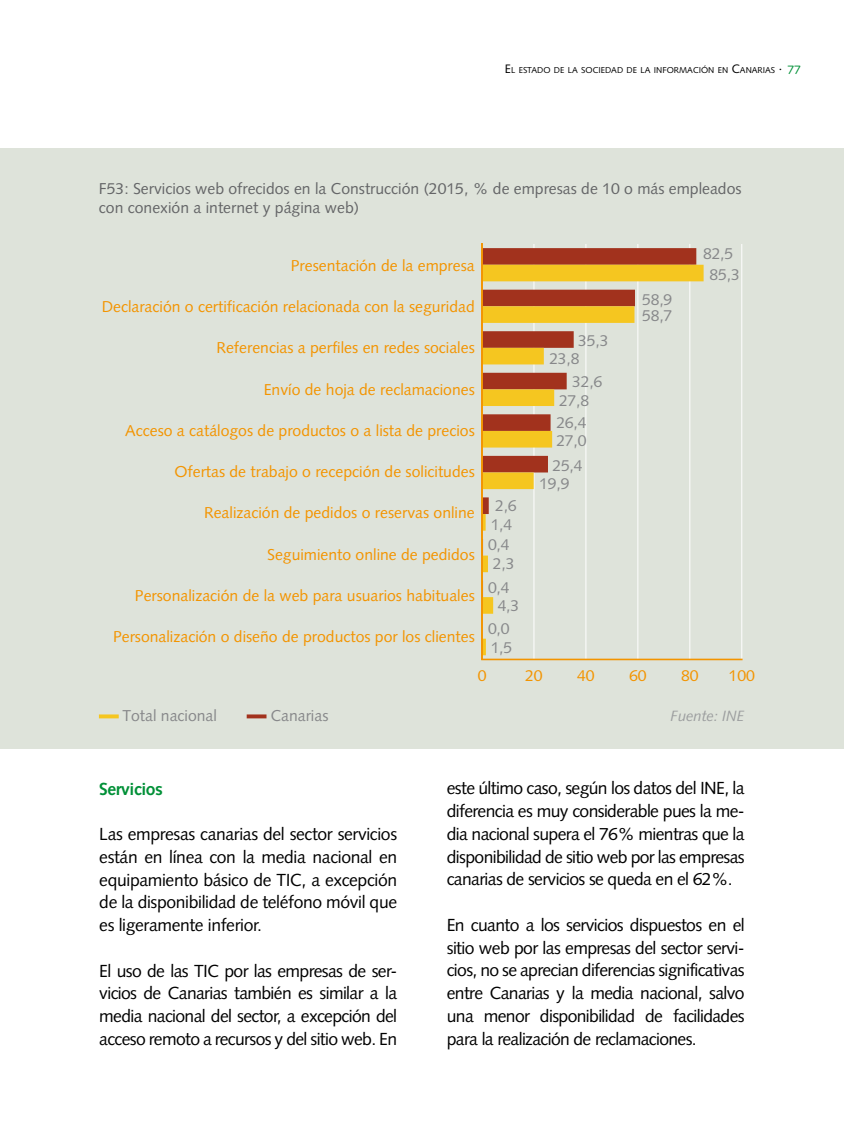
<style>
.page{position:relative;width:844px;height:1141px;background:#fff}
.page>*{position:absolute;margin:0;border:0;box-sizing:border-box;transform-origin:0 0}
.t1{font:17.5px/22.8px "Syntax";letter-spacing:-.035em;color:#000;text-align:justify}
.t2{font:700 17.5px "Syntax";letter-spacing:-.025em;color:#009037}
.t3{font:15.75px "Syntax";color:#f39400}
.t4{font:15.75px/19.2px "Syntax";color:#646567}
.t5{font:15.75px/18.4px "Syntax";letter-spacing:-.01em;color:#87888a}
.t6{font:italic 14.88px "Syntax";letter-spacing:-.005em;color:#9c9e9f}
.t7{font:8.58px "Syntax";color:#000}
.s1{font-size:12.25px}
.s2{font-size:12.25px;color:#009037}
</style>
<div class="page">
<div style="left:0;top:149px;width:843px;height:600px;background:#dee3da"></div>
<svg style="left:247px;top:714px;width:19px;height:4px"></svg>
<svg style="left:99px;top:714px;width:20px;height:4px"></svg>
<hr style="left:533px;top:244px;width:1px;height:416px;background:#fff">
<hr style="left:689px;top:244px;width:1px;height:416px;background:#fff">
<hr style="left:741px;top:244px;width:1px;height:416px;background:#fff">
<hr style="left:585px;top:244px;width:1px;height:416px;background:#fff">
<hr style="left:637px;top:244px;width:1px;height:416px;background:#fff">
<hr style="left:482px;top:659px;width:259px;height:1px;background:#f39400">
<svg style="left:483px;top:248px;width:213px;height:17px;background:#a43720"></svg>
<svg style="left:483px;top:265px;width:220px;height:390px"></svg>
<hr style="left:481px;top:244px;width:2px;height:415px;background:#f39400">
<p class="t7" style="left:504px;top:65px;width:297px"><span class="s1">E</span> L ESTADO DE LA SOCIEDAD DE LA INFORMACIÓN EN <span class="s1">C</span>ANARIAS <span class="s1">·</span> <span class="s2">77</span></p>
<p class="t4" style="left:99px;top:179px;width:644px">F53: Servicios web ofrecidos en la Construcción (2015, % de empresas de 10 o más empleados con conexión a internet y página web)</p>
<p class="t3" style="left:291px;top:256px;width:185px">Presentación de la empresa</p>
<p class="t3" style="left:102px;top:297px;width:374px">Declaración o certificación relacionada con la seguridad</p>
<p class="t3" style="left:216px;top:338px;width:260px">Referencias a perfiles en redes sociales</p>
<p class="t3" style="left:263px;top:380px;width:212px">Envío de hoja de reclamaciones</p>
<p class="t3" style="left:125px;top:421px;width:351px">Acceso a catálogos de productos o a lista de precios</p>
<p class="t3" style="left:174px;top:462px;width:302px">Ofertas de trabajo o recepción de solicitudes</p>
<p class="t3" style="left:204px;top:504px;width:272px">Realización de pedidos o reservas online</p>
<p class="t3" style="left:267px;top:545px;width:209px">Seguimiento online de pedidos</p>
<p class="t3" style="left:135px;top:586px;width:341px">Personalización de la web para usuarios habituales</p>
<p class="t3" style="left:113px;top:627px;width:363px">Personalización o diseño de productos por los clientes</p>
<p class="t5" style="left:490px;top:497px;width:27px">2,6<br>1,4</p>
<p class="t5" style="left:488px;top:535px;width:28px;text-align:center">0,4<br>2,3</p>
<p class="t5" style="left:497px;top:578px;width:23px;text-indent:-10px">0,4<br>4,3</p>
<p class="t5" style="left:488px;top:619px;width:26px">0,0<br>1,5</p>
<p class="t5" style="left:549px;top:331px;width:61px;text-indent:29px">35,3<br>23,8</p>
<p class="t5" style="left:559px;top:372px;width:45px;line-height:19.2px;text-indent:13px">32,6<br>27,8</p>
<p class="t5" style="left:556px;top:413px;width:32px">26,4<br>27,0</p>
<p class="t5" style="left:539px;top:456px;width:45px;text-indent:13px">25,4<br>19,9</p>
<p class="t5" style="left:642px;top:292px;width:32px;line-height:15.9px">58,9<br>58,7</p>
<p class="t5" style="left:702px;top:242px;width:38px;line-height:21.9px;text-align:center">82,5<br>85,3</p>
<p class="t5" style="left:122px;top:707px;width:96px">total nacional</p>
<p class="t5" style="left:270px;top:707px;width:59px">Canarias</p>
<p class="t2" style="left:99px;top:778px;width:65px">Servicios</p>
<p class="t1" style="left:99px;top:823px;width:299px">Las empresas canarias del sector servicios están en línea con la media nacional en equipamiento básico de TI C, a excepción de la disponibilidad de teléfono móvil que es ligeramente inferior.</p>
<p class="t1" style="left:99px;top:959px;width:299px">El uso de las TI C por las empresas de ser&shy;vicios de Canarias también es similar a la media nacional del sector, a excepción del acceso remoto a recursos y del sitio web. En</p>
<p class="t3" style="left:477px;top:666px;width:10px">0</p>
<p class="t3" style="left:525px;top:666px;width:19px">20</p>
<p class="t3" style="left:577px;top:666px;width:19px">40</p>
<p class="t3" style="left:629px;top:666px;width:19px">60</p>
<p class="t3" style="left:680px;top:666px;width:19px">80</p>
<p class="t3" style="left:728px;top:666px;width:28px">100</p>
<p class="t6" style="left:670px;top:707px;width:75px">Fuente: INE</p>
<p class="t1" style="left:446px;top:777px;width:299px">este último caso, según los datos del INE , la diferencia es muy considerable pues la me&shy;dia nacional supera el 76% mientras que la disponibilidad de sitio web por las empresas canarias de servicios se queda en el 62%.</p>
<p class="t1" style="left:446px;top:914px;width:299px">En cuanto a los servicios dispuestos en el sitio web por las empresas del sector servi&shy;cios, no se aprecian diferencias significativas entre Canarias y la media nacional, salvo una menor disponibilidad de facilidades para la realización de reclamaciones.</p>
</div>
